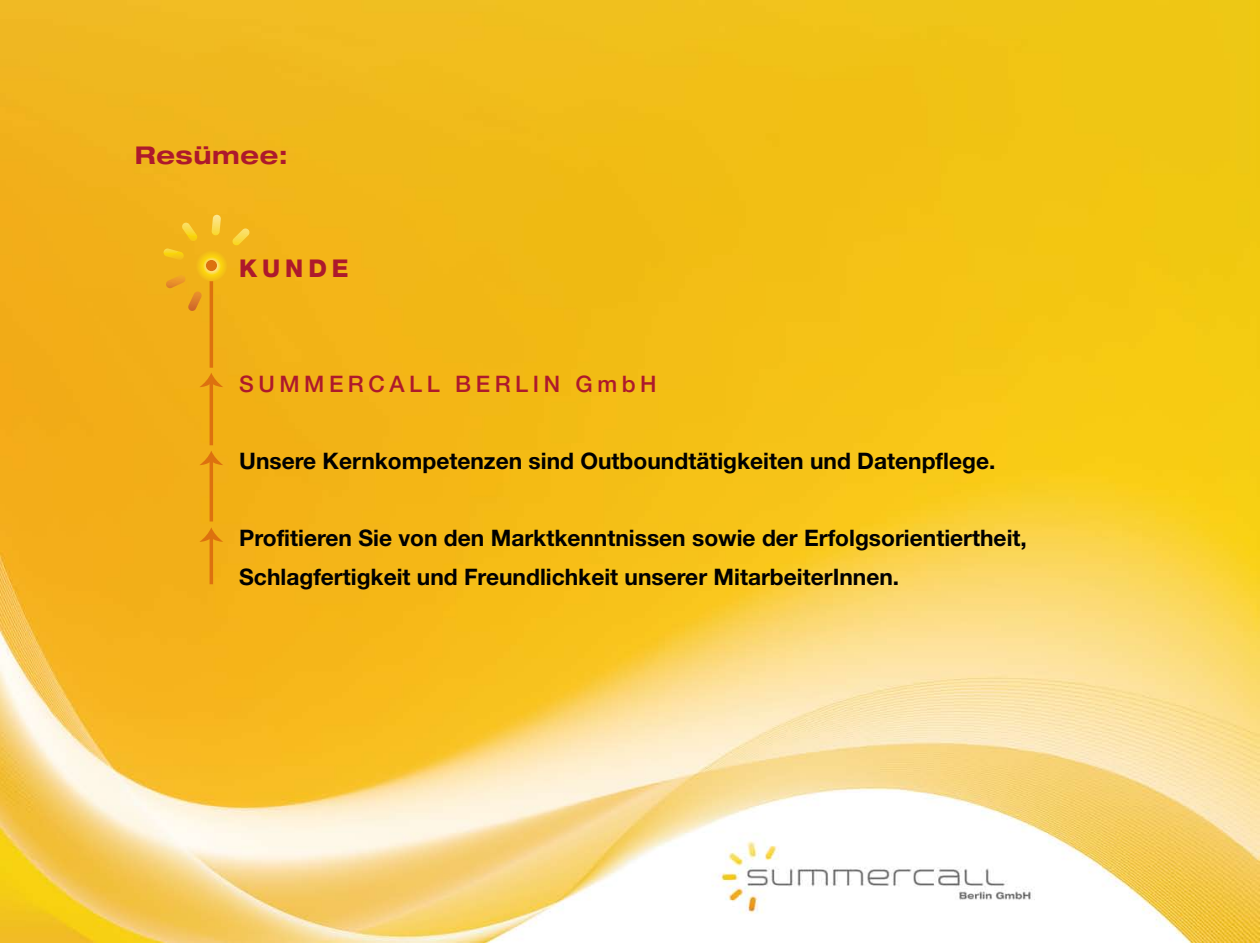
<style>
.page{position:relative;width:1260px;height:943px;background:#fff}
.page>*{position:absolute;margin:0;border:0;box-sizing:border-box;transform-origin:0 0}
.t1{font:700 expanded 24.5px "Helvetica Neue";letter-spacing:.025em;color:#ad192c}
.t2{font:800 24.5px "Helvetica Neue";letter-spacing:.2em;color:#ad192c}
.t3{font:700 22.75px/38.5px "Helvetica Neue";color:#000}
.t4{font:500 22.75px "Helvetica Neue";letter-spacing:.2em;color:#ad192c}
</style>
<div class="page">
<img style="left:0;top:0;width:1260px;height:942px">
<hr style="left:210px;top:269px;width:3px;height:99px;background:#dd710f">
<hr style="left:210px;top:460px;width:3px;height:61px;background:#dd710f">
<svg style="left:199px;top:450px;width:24px;height:15px"></svg>
<hr style="left:210px;top:382px;width:3px;height:63px;background:#dd710f">
<svg style="left:199px;top:372px;width:24px;height:15px"></svg>
<svg style="left:196px;top:250px;width:31px;height:31px"></svg>
<hr style="left:210px;top:536px;width:3px;height:48px;background:#dd710f">
<svg style="left:199px;top:527px;width:24px;height:15px"></svg>
<svg style="left:232px;top:228px;width:18px;height:18px"></svg>
<svg style="left:165px;top:275px;width:37px;height:36px"></svg>
<svg style="left:163px;top:248px;width:21px;height:12px"></svg>
<svg style="left:182px;top:223px;width:16px;height:19px"></svg>
<svg style="left:211px;top:215px;width:10px;height:20px"></svg>
<div style="left:206px;top:260px;width:11px;height:11px;background:#dd710f;border-radius:50%"></div>
<p class="t1" style="left:135px;top:139px;width:155px">Resümee:</p>
<p class="t2" style="left:239px;top:253px;width:111px">KUNDE</p>
<p class="t4" style="left:239px;top:370px;width:419px">SUMMERCALL BERLIN GmbH</p>
<p class="t3" style="left:239px;top:441px;width:758px">Unsere Kernkompetenzen sind Outboundtätigkeiten und Datenpflege.</p>
<p class="t3" style="left:239px;top:518px;width:789px">Profitieren Sie von den Marktkenntnissen sowie der Erfolgsorientiertheit,<br>Schlagfertigkeit und Freundlichkeit unserer MitarbeiterInnen.</p>
</div>
